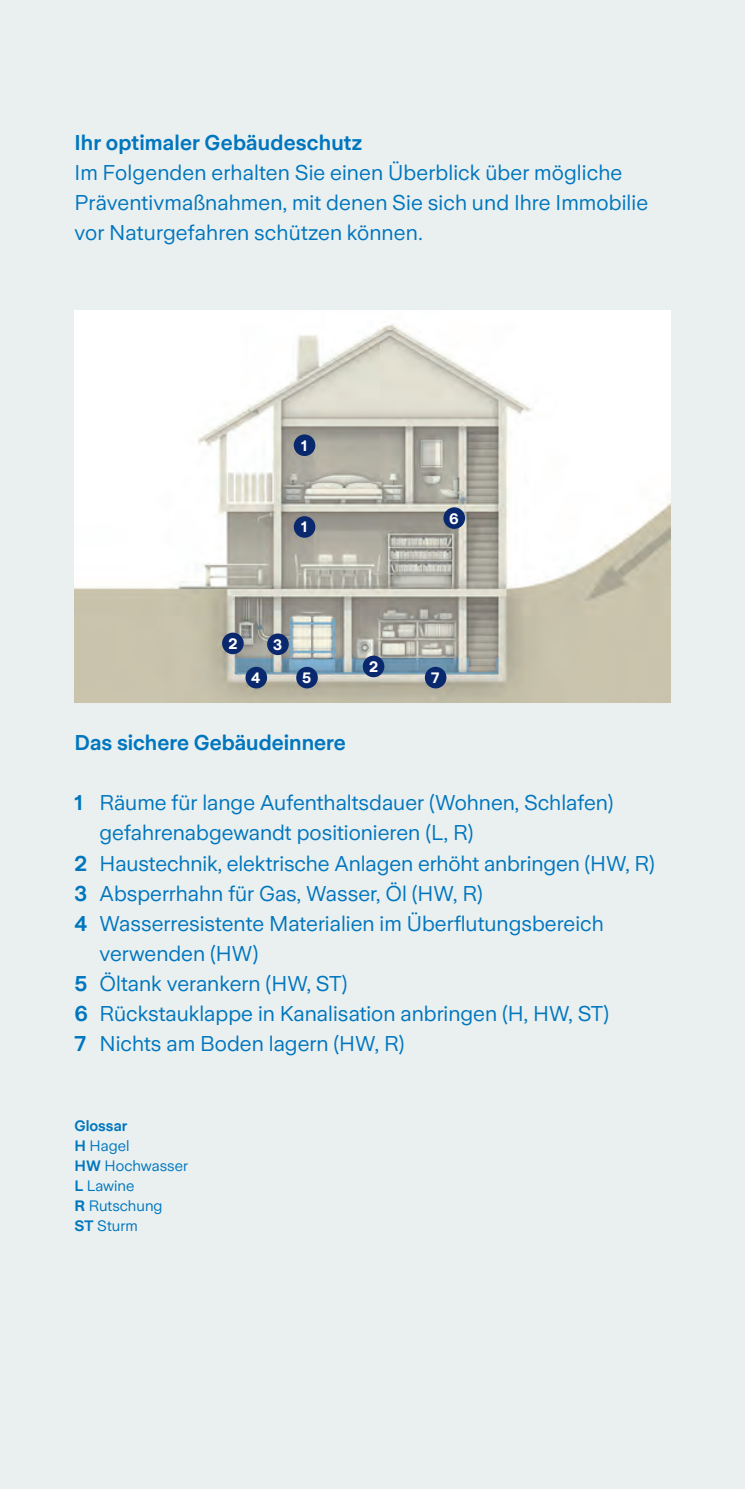
<style>
.page{position:relative;width:745px;height:1489px;background:#fff}
.page>*{position:absolute;margin:0;border:0;box-sizing:border-box;transform-origin:0 0}
.t1{font:21.25px/30px "Zurich Sans";color:#0076be}
.t2{font:600 21.25px "Zurich Sans";letter-spacing:.005em;color:#0076be}
.t3{font:15px/20px "Zurich Sans";color:#0076be}
.t4{font:700 15px "Zurich Sans";color:#fff}
.s1{font-weight:600}
.s2{font-weight:700}
</style>
<div class="page">
<div style="left:0;top:0;width:744px;height:1488px;background:#eaf0f0"></div>
<img style="left:74px;top:310px;width:596px;height:392px">
<div style="left:293px;top:434px;width:22px;height:22px;background:#09286d;border-radius:50%"></div>
<div style="left:222px;top:632px;width:21px;height:22px;background:#09286d;border-radius:50%"></div>
<div style="left:267px;top:633px;width:21px;height:22px;background:#09286d;border-radius:50%"></div>
<div style="left:245px;top:666px;width:22px;height:22px;background:#09286d;border-radius:50%"></div>
<div style="left:296px;top:666px;width:21px;height:22px;background:#09286d;border-radius:50%"></div>
<div style="left:443px;top:507px;width:22px;height:22px;background:#09286d;border-radius:50%"></div>
<div style="left:424px;top:666px;width:22px;height:22px;background:#09286d;border-radius:50%"></div>
<div style="left:293px;top:516px;width:22px;height:22px;background:#09286d;border-radius:50%"></div>
<div style="left:362px;top:655px;width:22px;height:22px;background:#09286d;border-radius:50%"></div>
<p class="t2" style="left:74px;top:131px;width:289px">Ihr optimaler Gebäudeschutz</p>
<p class="t1" style="left:74px;top:158px;width:574px">Im Folgenden erhalten Sie einen Überblick über mögliche<br>Präventivmaßnahmen, mit denen Sie sich und Ihre Immobilie vor Naturgefahren schützen können.</p>
<p class="t4" style="left:301px;top:437px;width:8px">1</p>
<p class="t4" style="left:301px;top:519px;width:8px">1</p>
<p class="t4" style="left:228px;top:635px;width:11px">2</p>
<p class="t4" style="left:273px;top:636px;width:10px">3</p>
<p class="t4" style="left:251px;top:669px;width:11px">4</p>
<p class="t4" style="left:302px;top:669px;width:11px">5</p>
<p class="t2" style="left:74px;top:731px;width:273px">Das sichere Gebäudeinnere</p>
<p class="t4" style="left:369px;top:658px;width:11px">2</p>
<p class="t4" style="left:448px;top:510px;width:11px">6</p>
<p class="t4" style="left:431px;top:669px;width:10px">7</p>
<p class="t1" style="left:74px;top:788px;width:540px"><span class="s1">1</span> Räume für lange Aufenthaltsdauer (Wohnen, Schlafen)</p>
<p class="t1" style="left:99px;top:818px;width:375px">gefahrenabgewandt positionieren (L, R)</p>
<p class="t1" style="left:74px;top:848px;width:581px"><span class="s1">2</span> Haustechnik, elektrische Anlagen erhöht anbringen (HW, R)</p>
<p class="t1" style="left:74px;top:878px;width:409px"><span class="s1">3</span> Absperrhahn für Gas, Wasser, Öl (HW, R)</p>
<p class="t1" style="left:74px;top:908px;width:530px"><span class="s1">4</span> Wasserresistente Materialien im Überflutungsbereich</p>
<p class="t1" style="left:99px;top:938px;width:160px">verwenden (HW)</p>
<p class="t1" style="left:74px;top:968px;width:274px"><span class="s1">5</span> Öltank verankern (HW, ST)</p>
<p class="t1" style="left:74px;top:998px;width:536px"><span class="s1">6</span> Rückstauklappe in Kanalisation anbringen (H, HW, ST)</p>
<p class="t1" style="left:74px;top:1028px;width:331px"><span class="s1">7</span> Nichts am Boden lagern (HW, R)</p>
<p class="t3" style="left:74px;top:1115px;width:115px"><span class="s1">Glossar<br>H</span> Hagel<br><span class="s1">HW</span> Hochwasser<br><span class="s1">L</span> Lawine<br><span class="s2">R</span> Rutschung<br><span class="s1">ST</span> Sturm</p>
</div>
